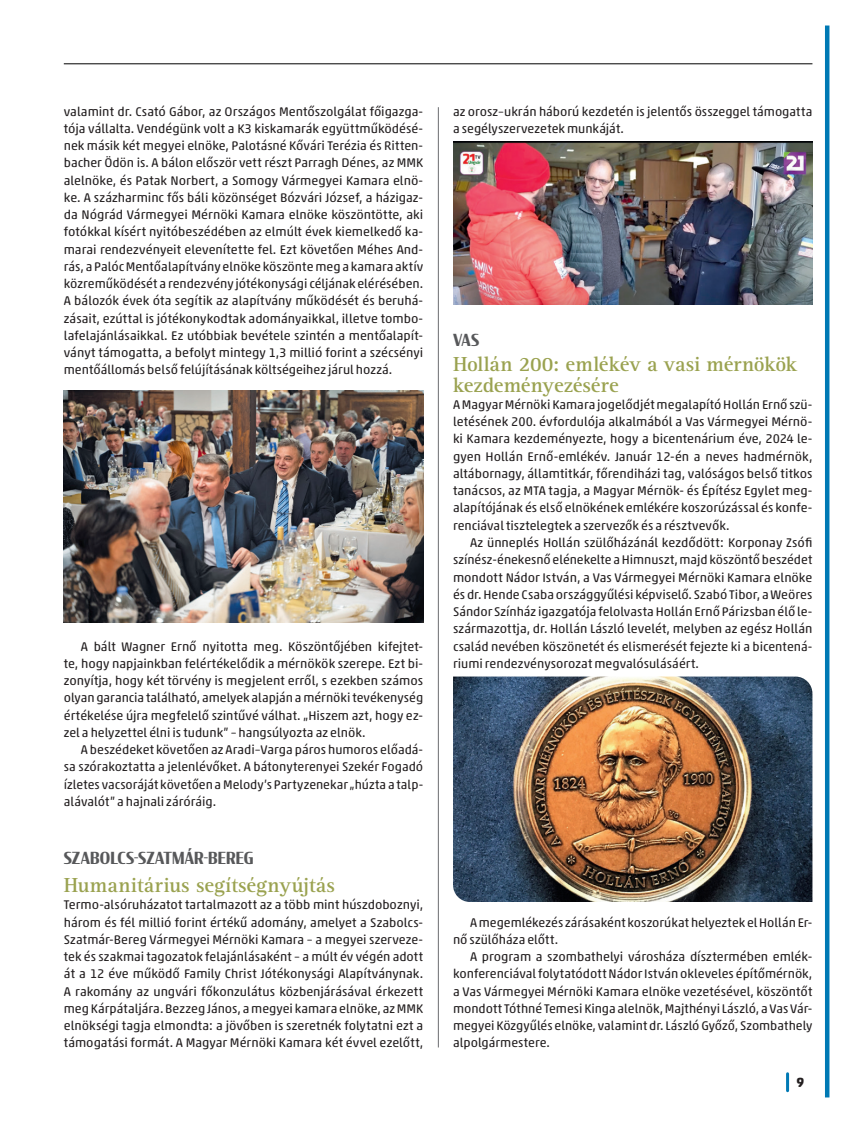
<style>
.page{position:relative;width:855px;height:1123px;background:#fff}
.page>*{position:absolute;margin:0;border:0;box-sizing:border-box;transform-origin:0 0}
.ESEMÉNY{font:700 21px "Rotis Serif Reg";letter-spacing:-.005em;color:#9aa250}
.felcím{font:700 16.5px "Condor Cond";letter-spacing:.005em;color:#57585a}
.t1{font:700 13.5px "Akko Rounded Pro";color:#231f20}
.Alapszöveg_tompa{font:12.75px/17.2px "Akko Rounded Pro";color:#231f20;text-align:justify}
.Alapszöveg_behúzás{font:12.75px/17.2px "Akko Rounded Pro";color:#231f20;text-align:justify}
</style>
<div class="page">
<hr style="left:786px;top:1073px;width:3px;height:17px;background:#0079b4">
<hr style="left:438px;top:107px;width:1px;height:940px;background:#6c6d70">
<img style="left:64px;top:391px;width:359px;height:231px">
<img style="left:453px;top:142px;width:359px;height:162px">
<img style="left:453px;top:676px;width:359px;height:226px">
<hr style="left:825px;top:26px;width:4px;height:1071px;background:#0079b4">
<hr style="left:64px;top:64px;width:748px;height:1px;background:#000">
<p class="Alapszöveg_tompa" style="left:64px;top:102px;width:361px">valamint dr. Csató Gábor, az Országos Mentőszolgálat főigazga&shy;tója vállalta. Vendégünk volt a K3 kiskamarák együttműködésé&shy;nek másik két megyei elnöke, Palotásné Kővári Terézia és Ritten&shy;bacher Ödön is. A bálon először vett részt Parragh Dénes, az MMK alelnöke, és Patak Norbert, a Somogy Vármegyei Kamara elnö&shy;ke. A százharminc fős báli közönséget Bózvári József, a házigaz&shy;da Nógrád Vármegyei Mérnöki Kamara elnöke köszöntötte, aki fotókkal kísért nyitóbeszédében az elmúlt évek kiemelkedő ka&shy;marai rendezvényeit elevenítette fel. Ezt követően Méhes And&shy;rás, a Palóc Mentőalapítvány elnöke köszönte meg a kamara aktív közreműködését a rendezvény jótékonysági céljának elérésében.<br>A bálozók évek óta segítik az alapítvány működését és beruhá&shy;zásait, ezúttal is jótékonykodtak adományaikkal, illetve tombo&shy;lafelajánlásaikkal. Ez utóbbiak bevétele szintén a mentőalapít&shy;ványt támogatta, a befolyt mintegy 1,3 millió forint a szécsényi mentőállomás belső felújításának költségeihez járul hozzá.</p>
<p class="Alapszöveg_behúzás" style="left:64px;top:637px;width:361px;text-indent:17px">A bált Wagner Ernő nyitotta meg. Köszöntőjében kifejtet&shy;te, hogy napjainkban felértékelődik a mérnökök szerepe. Ezt bi&shy;zonyítja, hogy két törvény is megjelent erről, s ezekben számos olyan garancia található, amelyek alapján a mérnöki tevékenység értékelése újra megfelelő szintűvé válhat. „Hiszem azt, hogy ez&shy;zel a helyzettel élni is tudunk” – hangsúlyozta az elnök.</p>
<p class="Alapszöveg_behúzás" style="left:64px;top:741px;width:361px;text-indent:17px">A beszédeket követően az Aradi–Varga páros humoros előadá&shy;sa szórakoztatta a jelenlévőket. A bátonyterenyei Szekér Fogadó ízletes vacsoráját követően a Melody’s Partyzenekar „húzta a talp&shy;alávalót” a hajnali záróráig.</p>
<p class="felcím" style="left:64px;top:847px;width:191px">SZABOLCS-SZATMÁR-BEREG</p>
<p class="ESEMÉNY" style="left:64px;top:872px;width:273px">Humanitárius segítségnyújtás</p>
<p class="Alapszöveg_tompa" style="left:64px;top:896px;width:361px">Termo-alsóruházatot tartalmazott az a több mint húszdoboznyi, három és fél millió forint értékű adomány, amelyet a Szabolcs-Szatmár-Bereg Vármegyei Mérnöki Kamara – a megyei szerveze&shy;tek és szakmai tagozatok felajánlásaként – a múlt év végén adott át a 12 éve működő Family Christ Jótékonysági Alapítványnak.<br>A rakomány az ungvári főkonzulátus közbenjárásával érkezett meg Kárpátaljára. Bezzeg János, a megyei kamara elnöke, az MMK elnökségi tagja elmondta: a jövőben is szeretnék folytatni ezt a támogatási formát. A Magyar Mérnöki Kamara két évvel ezelőtt,</p>
<p class="Alapszöveg_tompa" style="left:453px;top:102px;width:361px">az orosz–ukrán háború kezdetén is jelentős összeggel támogatta a segélyszervezetek munkáját.</p>
<p class="felcím" style="left:453px;top:329px;width:28px">VAS</p>
<p class="ESEMÉNY" style="left:453px;top:351px;width:346px">Hollán 200: emlékév a vasi mérnökök</p>
<p class="ESEMÉNY" style="left:453px;top:372px;width:167px">kezdeményezésére</p>
<p class="Alapszöveg_tompa" style="left:453px;top:396px;width:361px">A Magyar Mérnöki Kamara jogelődjét megalapító Hollán Ernő szü&shy;letésének 200. évfordulója alkalmából a Vas Vármegyei Mérnö&shy;ki Kamara kezdeményezte, hogy a bicentenárium éve, 2024 le&shy;gyen Hollán Ernő-emlékév. Január 12-én a neves hadmérnök, altábornagy, államtitkár, főrendiházi tag, valóságos belső titkos tanácsos, az MTA tagja, a Magyar Mérnök- és Építész Egylet meg&shy;alapítójának és első elnökének emlékére koszorúzással és konfe&shy;renciával tisztelegtek a szervezők és a résztvevők.</p>
<p class="Alapszöveg_behúzás" style="left:453px;top:534px;width:361px;text-indent:17px">Az ünneplés Hollán szülőházánál kezdődött: Korponay Zsófi színész-énekesnő elénekelte a Himnuszt, majd köszöntő beszédet mondott Nádor István, a Vas Vármegyei Mérnöki Kamara elnöke és dr. Hende Csaba országgyűlési képviselő. Szabó Tibor, a Weöres Sándor Színház igazgatója felolvasta Hollán Ernő Párizsban élő le&shy;származottja, dr. Hollán László levelét, melyben az egész Hollán család nevében köszönetét és elismerését fejezte ki a bicentená&shy;riumi rendezvénysorozat megvalósulásáért.</p>
<p class="Alapszöveg_behúzás" style="left:453px;top:913px;width:361px;text-indent:17px">A megemlékezés zárásaként koszorúkat helyeztek el Hollán Er&shy;nő szülőháza előtt.</p>
<p class="Alapszöveg_behúzás" style="left:453px;top:948px;width:361px;text-indent:17px">A program a szombathelyi városháza dísztermében emlék&shy;konferenciával folytatódott Nádor István okleveles építőmérnök, a Vas Vármegyei Mérnöki Kamara elnöke vezetésével, köszöntőt mondott Tóthné Temesi Kinga alelnök, Majthényi László, a Vas Vár&shy;megyei Közgyűlés elnöke, valamint dr. László Győző, Szombathely alpolgármestere.</p>
<p class="t1" style="left:796px;top:1073px;width:9px">9</p>
</div>
